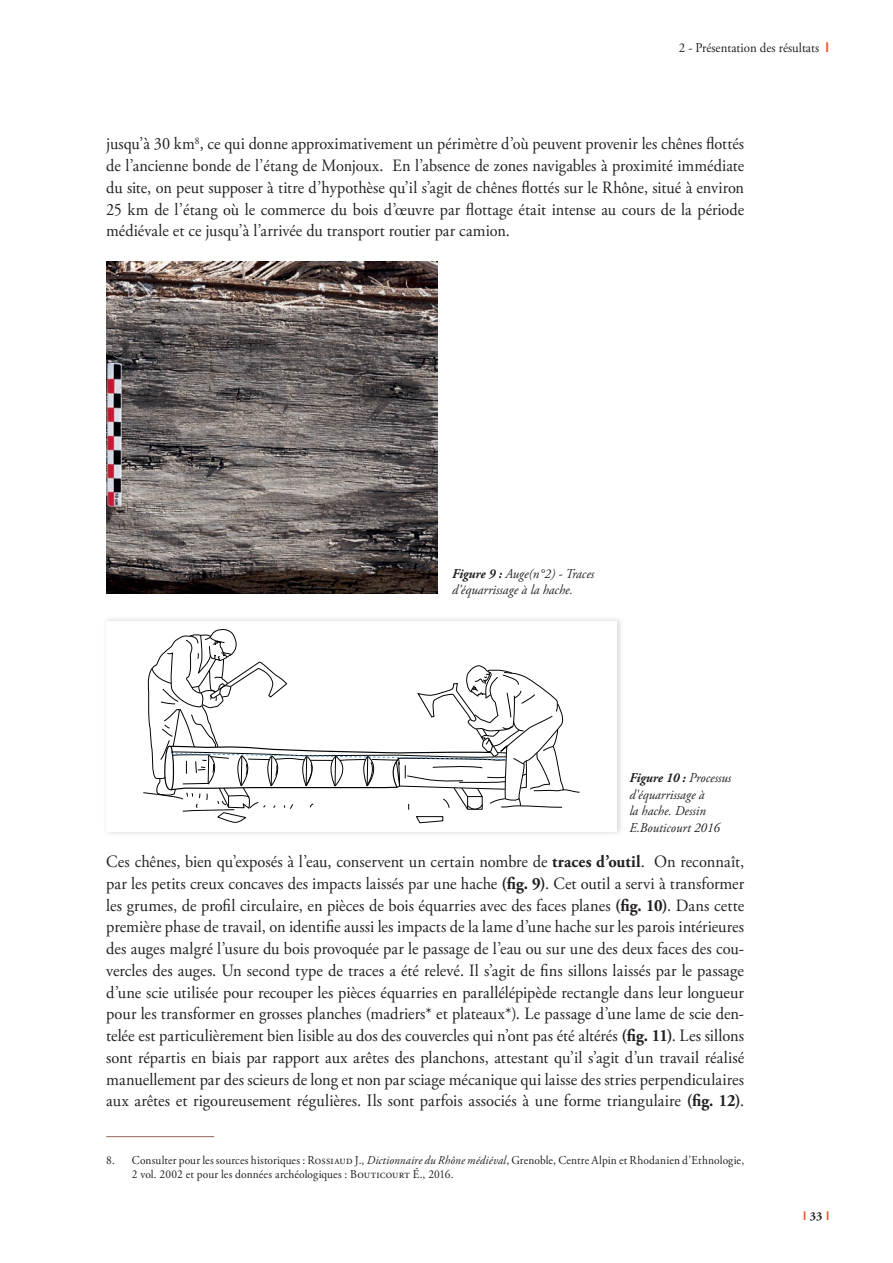
<style>
.page{position:relative;width:893px;height:1263px;background:#fff}
.page>*{position:absolute;margin:0;border:0;box-sizing:border-box;transform-origin:0 0}
.t1{font:17.25px/21.8px "Adobe Garamond Pro";color:#231f20;text-align:justify;scale:.95 1}
.t2{font:17.25px/21.8px "Adobe Garamond Pro";color:#231f20;text-align:justify;scale:.94 1}
.t3{font:italic 13.5px/16.5px "Adobe Garamond Pro";letter-spacing:.005em;color:#231f20;scale:.95 1}
.t4{font:13.5px "Adobe Garamond Pro";color:#231f20;scale:.95 1}
.t5{font:12px/14.2px "Adobe Garamond Pro";letter-spacing:.02em;color:#231f20;scale:.95 1}
.t6{font:700 12px "Arial";color:#f15b2f;scale:.95 1}
.s1{font-family:"Arial";font-weight:700;color:#f15b2f}
.s2{font-weight:700}
.s3{font-style:italic}
.s4{font-family:"Adobe Garamond Pro";color:#231f20}
</style>
<div class="page">
<hr style="left:106px;top:1136px;width:108px;height:1px;background:#8f6557">
<img style="left:106px;top:262px;width:332px;height:331px">
<div style="left:102px;top:615px;width:522px;height:222px;background:#f5f5f5"></div>
<div style="left:106px;top:621px;width:511px;height:210px;background:#fff"></div>
<svg style="left:143px;top:629px;width:437px;height:194px"></svg>
<p class="t4" style="left:679px;top:40px;width:160px">2 - Présentation des résultats <span class="s1">I</span></p>
<p class="t2" style="left:106px;top:134px;width:680px">jusqu’à 30 km<sup>8</sup>, ce qui donne approximativement un périmètre d’où peuvent provenir les chênes flottés de l’ancienne bonde de l’étang de Monjoux. En l’absence de zones navigables à proximité immédiate du site, on peut supposer à titre d’hypothèse qu’il s’agit de chênes flottés sur le Rhône, situé à environ 25 km de l’étang où le commerce du bois d’œuvre par flottage était intense au cours de la période médiévale et ce jusqu’à l’arrivée du transport routier par camion.</p>
<p class="t3" style="left:452px;top:566px;width:151px"><span class="s2">Figure 9 :</span> Auge(n°2) - Traces d’équarrissage à la hache.</p>
<p class="t3" style="left:629px;top:770px;width:109px"><span class="s2">Figure 10 :</span> Processus d'équarrissage à<br>la hache. Dessin<br>E.Bouticourt 2016</p>
<p class="t1" style="left:106px;top:851px;width:673px">Ces chênes, bien qu’exposés à l’eau, conservent un certain nombre de <span class="s2">traces d’outil</span>. On reconnaît, par les petits creux concaves des impacts laissés par une hache <span class="s2">(fig. 9)</span>. Cet outil a servi à transformer les grumes, de profil circulaire, en pièces de bois équarries avec des faces planes <span class="s2">(fig. 10)</span>. Dans cette première phase de travail, on identifie aussi les impacts de la lame d’une hache sur les parois intérieures des auges malgré l’usure du bois provoquée par le passage de l’eau ou sur une des deux faces des cou&shy;vercles des auges. Un second type de traces a été relevé. Il s’agit de fins sillons laissés par le passage d’une scie utilisée pour recouper les pièces équarries en parallélépipède rectangle dans leur longueur pour les transformer en grosses planches (madriers* et plateaux*). Le passage d’une lame de scie den&shy;telée est particulièrement bien lisible au dos des couvercles qui n’ont pas été altérés <span class="s2">(fig. 11)</span>. Les sillons sont répartis en biais par rapport aux arêtes des planchons, attestant qu’il s’agit d’un travail réalisé manuellement par des scieurs de long et non par sciage mécanique qui laisse des stries perpendiculaires aux arêtes et rigoureusement régulières. Ils sont parfois associés à une forme triangulaire <span class="s2">(fig. 12)</span>.</p>
<p class="t5" style="left:132px;top:1153px;width:646px;text-indent:-26px">8. Consulter pour les sources historiques : Rossiaud J., <span class="s3">Dictionnaire du Rhône médiéval</span>, Grenoble, Centre Alpin et Rhodanien d’Ethnologie,<br>2 vol. 2002 et pour les données archéologiques : Bouticourt É., 2016.</p>
<p class="t6" style="left:803px;top:1208px;width:29px">I<span class="s4">33</span>I</p>
</div>
